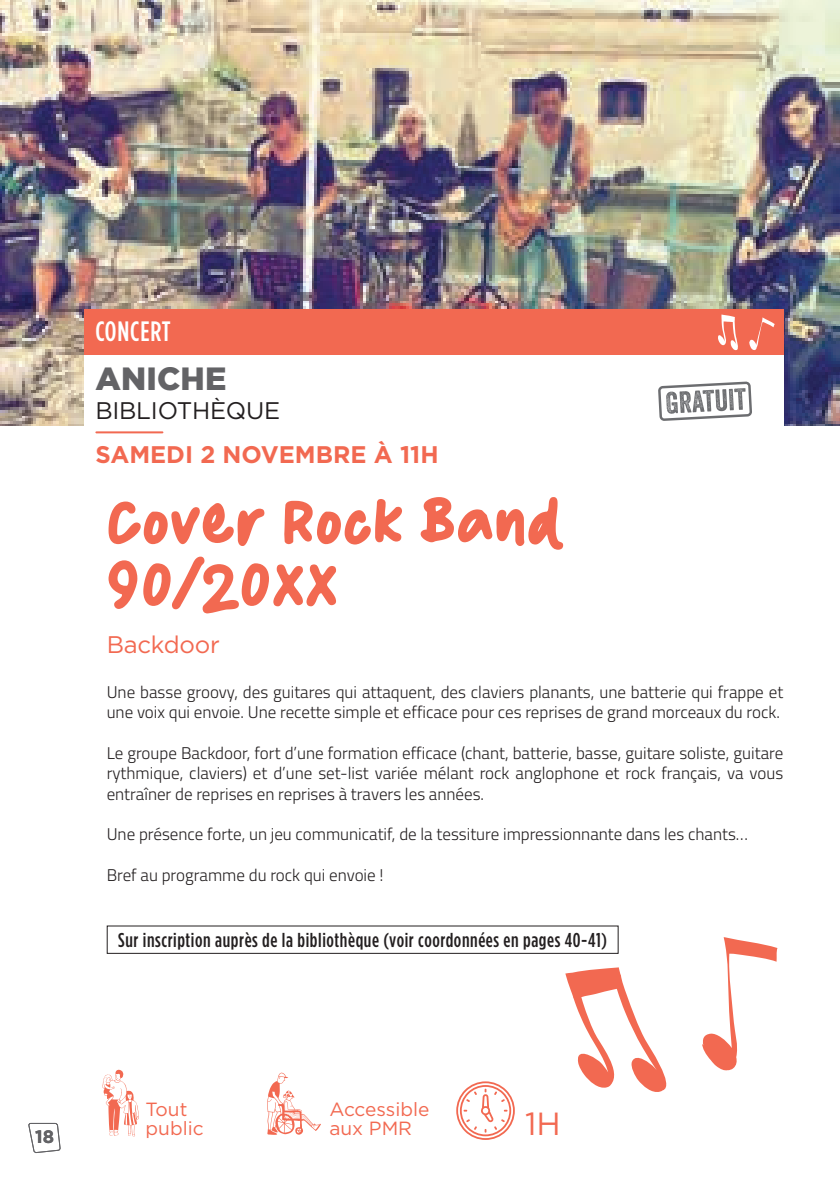
<style>
.page{position:relative;width:840px;height:1191px;background:#fff}
.page>*{position:absolute;margin:0;border:0;box-sizing:border-box;transform-origin:0 0}
.t1{font:56px/64px "Mommy Talk";letter-spacing:.02em;color:#f26951}
.t2{font:900 32px "Gotham";letter-spacing:.005em;color:#636366}
.t3{font:32px "Gotham";color:#f26951}
.t4{font:500 28px "Gotham Condensed";letter-spacing:.03em;color:#fff}
.t5{font:700 24px "Gotham";color:#f26951}
.t6{font:24px "Gotham";letter-spacing:-.01em;color:#231f20}
.t7{font:24px "Gotham";letter-spacing:-.01em;color:#f26951}
.t8{font:500 20px "Gotham Condensed";letter-spacing:.03em;color:#231f20}
.t9{font:19px/19px "Gotham";color:#f26951}
.t10{font:700 18px "Gotham";color:#636366}
.t11{font:300 17px/20.4px "Titillium Web";color:#231f20}
</style>
<div class="page">
<svg style="left:28px;top:1122px;width:32px;height:31px"></svg>
<img style="left:0;top:0;width:839px;height:425px">
<div style="left:84px;top:310px;width:698px;height:45px;background:#f26951"></div>
<div style="left:84px;top:355px;width:698px;height:614px;background:#fff"></div>
<div style="left:107px;top:925px;width:511px;height:29px;border:1px solid #231f20"></div>
<hr style="left:96px;top:431px;width:66px;height:2px;background:#f26951">
<svg style="left:102px;top:1069px;width:37px;height:67px"></svg>
<svg style="left:267px;top:1072px;width:54px;height:62px"></svg>
<svg style="left:456px;top:1081px;width:58px;height:59px"></svg>
<svg style="left:718px;top:314px;width:20px;height:36px"></svg>
<svg style="left:749px;top:317px;width:25px;height:33px"></svg>
<svg style="left:658px;top:381px;width:93px;height:40px"></svg>
<svg style="left:565px;top:967px;width:102px;height:125px"></svg>
<svg style="left:702px;top:937px;width:75px;height:133px"></svg>
<h3 class="t4" style="left:95px;top:315px;width:77px">CONCERT</h3>
<h2 class="t2" style="left:95px;top:360px;width:132px">ANICHE</h2>
<h3 class="t6" style="left:95px;top:395px;width:186px">BIBLIOTHÈQUE</h3>
<h3 class="t5" style="left:95px;top:439px;width:344px">SAMEDI 2 NOVEMBRE À 11H</h3>
<h1 class="t1" style="left:107px;top:489px;width:455px">Cover Rock Band<br>90/20XX</h1>
<h3 class="t7" style="left:107px;top:629px;width:114px">Backdoor</h3>
<p class="t11" style="left:107px;top:680px;width:677px">Une basse groovy, des guitares qui attaquent, des claviers planants, une batterie qui frappe et une voix qui envoie. Une recette simple et efficace pour ces reprises de grand morceaux du rock.</p>
<p class="t11" style="left:107px;top:742px;width:677px;text-align:justify">Le groupe Backdoor, fort d’une formation efficace (chant, batterie, basse, guitare soliste, guitare rythmique, claviers) et d’une set-list variée mélant rock anglophone et rock français, va vous entraîner de reprises en reprises à travers les années.</p>
<p class="t11" style="left:107px;top:823px;width:642px">Une présence forte, un jeu communicatif, de la tessiture impressionnante dans les chants…</p>
<p class="t11" style="left:107px;top:864px;width:278px">Bref au programme du rock qui envoie !</p>
<p class="t8" style="left:118px;top:929px;width:490px">Sur inscription auprès de la bibliothèque (voir coordonnées en pages 40-41)</p>
<p class="t10" style="left:35px;top:1125px;width:20px">18</p>
<p class="t9" style="left:145px;top:1099px;width:60px">Tout public</p>
<p class="t9" style="left:329px;top:1099px;width:101px">Accessible aux PMR</p>
<h2 class="t3" style="left:524px;top:1103px;width:37px">1H</h2>
</div>
